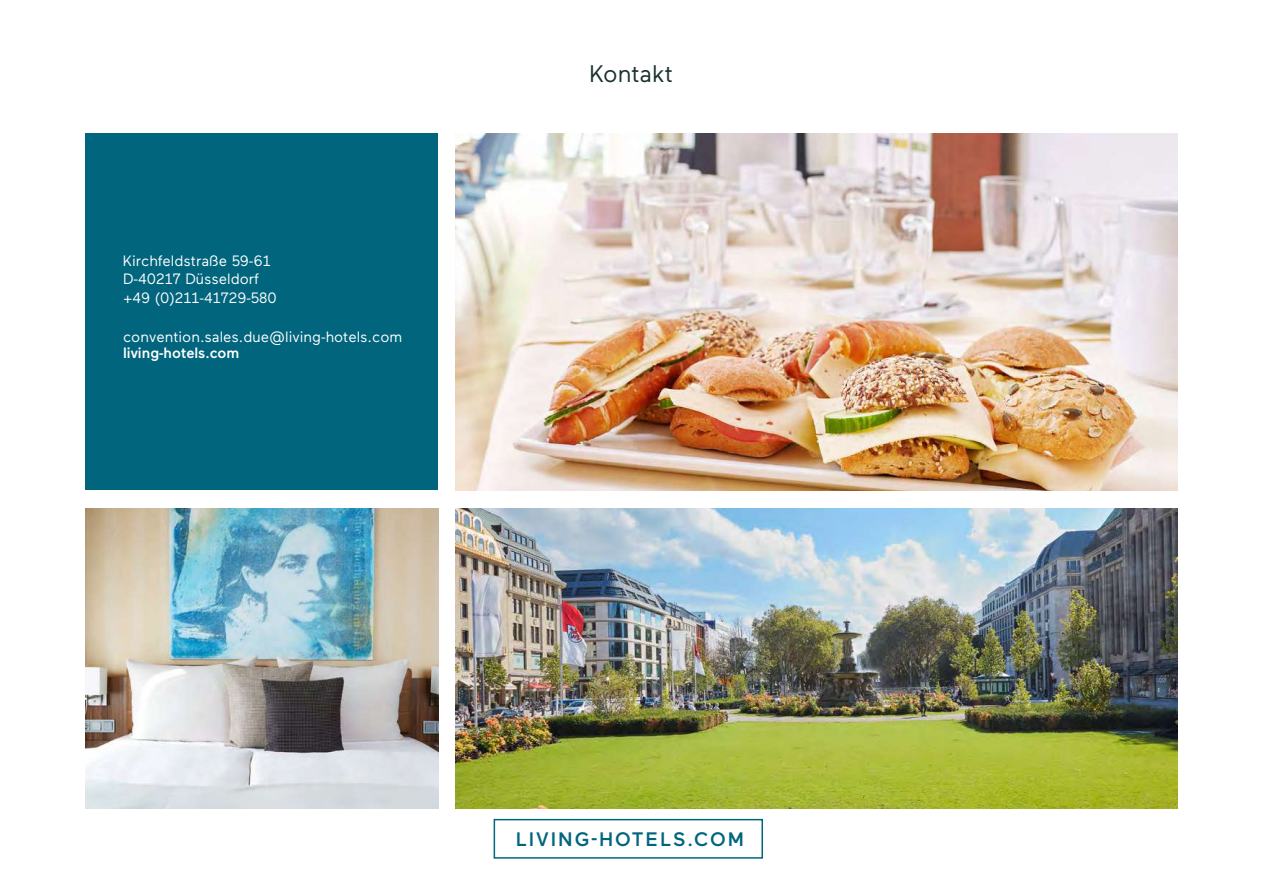
<style>
.page{position:relative;width:1263px;height:893px;background:#fff}
.page>*{position:absolute;margin:0;border:0;box-sizing:border-box;transform-origin:0 0}
.t1{font:24px "Maax";color:#1b3030}
.t2{font:500 19.5px "Maax";letter-spacing:.1em;color:#00657d}
.t3{font:15px/18.8px "Maax";color:#fff}
.s1{font-family:"Maax LH"}
.s2{font-weight:500}
</style>
<div class="page">
<div style="left:85px;top:134px;width:353px;height:356px;background:#00657d"></div>
<img style="left:455px;top:134px;width:723px;height:356px">
<img style="left:455px;top:509px;width:723px;height:300px">
<img style="left:85px;top:509px;width:353px;height:300px">
<div style="left:494px;top:819px;width:269px;height:40px;border:2px solid #00657d"></div>
<p class="t3" style="left:123px;top:250px;width:155px">Kirchfeldstraße 59-61<br>D-40217 Düsseldorf +49 (0)211-41729-580</p>
<p class="t3" style="left:123px;top:328px;width:281px;line-height:15.9px">convention.sales.du<span class="s1">e</span>@living-hotels.com <span class="s2">living-hotels.com</span></p>
<h1 class="t1" style="left:590px;top:58px;width:85px">Kontakt</h1>
<h2 class="t2" style="left:516px;top:827px;width:230px">LIVING-HOTELS.COM</h2>
</div>
